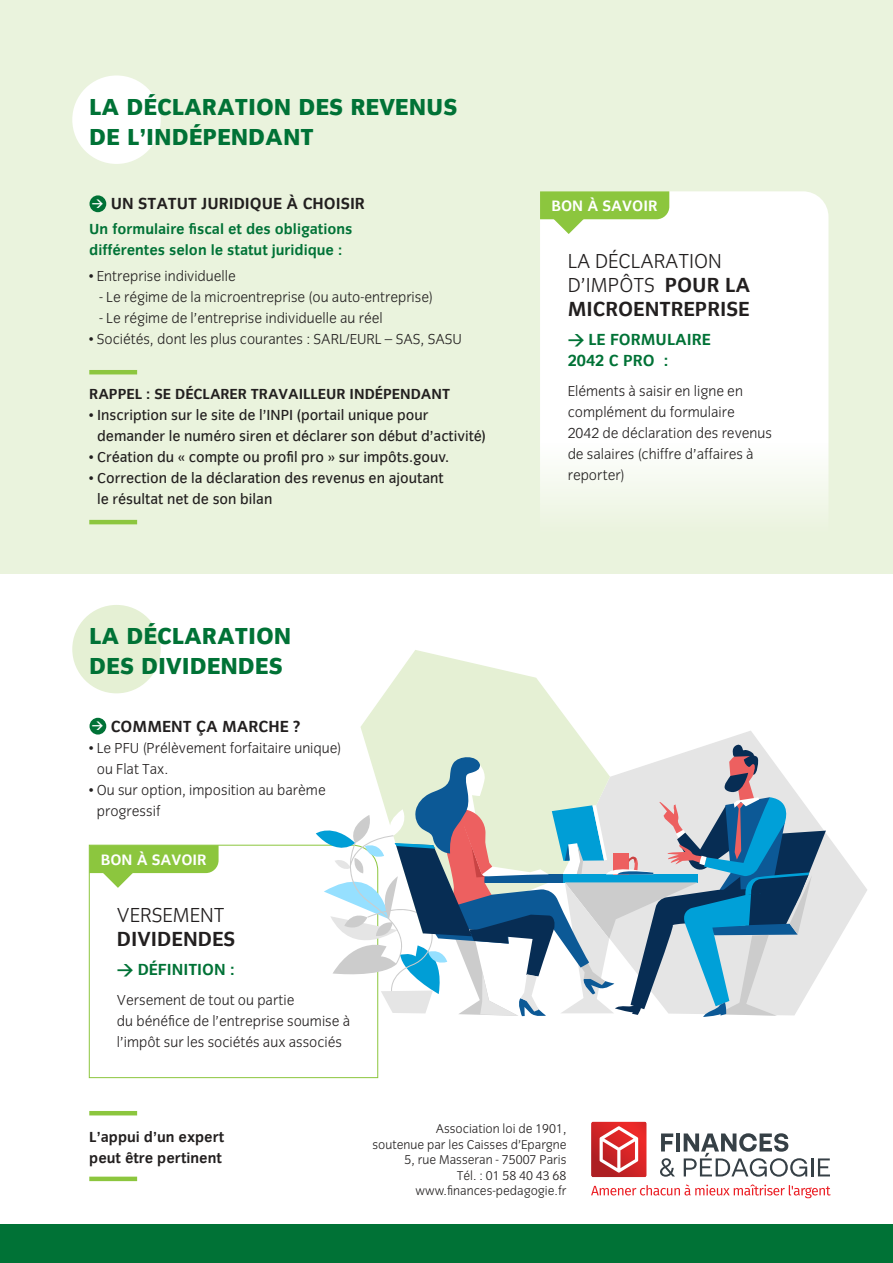
<style>
.page{position:relative;width:893px;height:1263px;background:#fff}
.page>*{position:absolute;margin:0;border:0;box-sizing:border-box;transform-origin:0 0}
.t1{font:24px/30px "Congress Sans Ex Bold Std";color:#007236}
.t2{font:21px/24px "Congress Sans Light Std";color:#221f1f}
.t3{font:700 21px "Congress Sans Std";color:#221f1f}
.t4{font:700 16.5px "Congress Sans Std";color:#221f1f}
.t5{font:700 16.5px/21px "Congress Sans Std";color:#007236}
.t6{font:700 15.6px "Congress Sans Std";color:#fff}
.t7{font:15px/21px "Congress Sans Light Std";color:#221f1f}
.t8{font:15px/21px "Congress Sans Std";color:#221f1f}
.t9{font:700 15px/21px "Congress Sans Std";color:#221f1f}
.t10{font:700 15px/21px "Congress Sans Std";color:#007236}
.t11{font:13.2px/15.5px "Congress Sans Light Std";color:#221f1f;text-align:right}
.s1{font-family:"DIN";font-size:11.4px;color:#fff}
.s2{font-family:"DIN"}
.s3{font-family:"Congress Sans Std";font-weight:700}
</style>
<div class="page">
<svg style="left:591px;top:1184px;width:240px;height:14px"></svg>
<svg style="left:661px;top:1133px;width:12px;height:18px"></svg>
<hr style="left:676px;top:1133px;width:4px;height:18px;background:#364046">
<svg style="left:660px;top:1158px;width:15px;height:19px"></svg>
<svg style="left:684px;top:1133px;width:146px;height:44px"></svg>
<img style="left:591px;top:1121px;width:56px;height:56px">
<svg style="left:600px;top:1126px;width:38px;height:46px"></svg>
<div style="left:0;top:0;width:893px;height:573px;background:#eaf3dd"></div>
<div style="left:0;top:1225px;width:893px;height:38px;background:#007236"></div>
<div style="left:90px;top:195px;width:16px;height:17px;background:#007236;border-radius:50%"></div>
<hr style="left:89px;top:370px;width:48px;height:4px;background:#8cc63e">
<hr style="left:89px;top:520px;width:48px;height:4px;background:#8cc63e">
<div style="left:72px;top:605px;width:89px;height:88px;background:#e5f0d4;border-radius:50%"></div>
<div style="left:90px;top:718px;width:16px;height:16px;background:#007236;border-radius:50%"></div>
<hr style="left:89px;top:1111px;width:48px;height:4px;background:#8cc63e">
<svg style="left:89px;top:844px;width:289px;height:234px"></svg>
<svg style="left:89px;top:845px;width:130px;height:43px"></svg>
<div style="left:89px;top:1176px;width:48px;height:5px;background:#8cc63e"></div>
<div style="left:72px;top:75px;width:89px;height:89px;background:#fff;border-radius:50%"></div>
<svg style="left:540px;top:191px;width:288px;height:314px;background:#fdfdfc"></svg>
<svg style="left:540px;top:191px;width:129px;height:43px;background:#b0d87b"></svg>
<svg style="left:711px;top:731px;width:156px;height:230px"></svg>
<svg style="left:360px;top:650px;width:226px;height:94px;fill:#e5f0d4"></svg>
<svg style="left:316px;top:744px;width:510px;height:274px"></svg>
<h1 class="t1" style="left:89px;top:91px;width:370px">LA DÉCLARATION DES REVENUS<br>DE L’INDÉPENDANT</h1>
<p class="t4" style="left:92px;top:195px;width:275px"><span class="s1">&gt;</span> UN STATUT JURIDIQUE À CHOISIR</p>
<p class="t10" style="left:89px;top:219px;width:265px">Un formulaire 昀椀scal et des obligations différentes selon le statut juridique :</p>
<p class="t7" style="left:89px;top:265px;width:148px">• Entreprise individuelle</p>
<p class="t7" style="left:99px;top:286px;width:336px">- Le régime de la microentreprise (ou auto-entreprise)</p>
<p class="t7" style="left:99px;top:307px;width:285px">- Le régime de l’entreprise individuelle au réel</p>
<p class="t7" style="left:89px;top:328px;width:374px">• Sociétés, dont les plus courantes : SARL/EURL – SAS, SASU</p>
<p class="t9" style="left:89px;top:384px;width:362px">RAPPEL : SE DÉCLARER TRAVAILLEUR INDÉPENDANT</p>
<p class="t8" style="left:97px;top:406px;width:390px;text-indent:-8px">• Inscription sur le site de l’INPI (portail unique pour demander le numéro siren et déclarer son début d’activité)</p>
<p class="t8" style="left:89px;top:447px;width:361px">• Création du « compte ou pro昀椀l pro » sur impôts.gouv.</p>
<p class="t8" style="left:97px;top:469px;width:348px;text-indent:-8px">• Correction de la déclaration des revenus en ajoutant le résultat net de son bilan</p>
<h1 class="t1" style="left:89px;top:621px;width:204px">LA DÉCLARATION<br>DES DIVIDENDES</h1>
<p class="t4" style="left:92px;top:717px;width:210px"><span class="s1">&gt;</span> COMMENT ÇA MARCHE ?</p>
<p class="t7" style="left:97px;top:737px;width:246px;text-indent:-8px">• Le PFU (Prélèvement forfaitaire unique) ou Flat Tax.</p>
<p class="t7" style="left:97px;top:779px;width:230px;text-indent:-8px">• Ou sur option, imposition au barème progressif</p>
<p class="t6" style="left:101px;top:851px;width:107px">BON À SAVOIR</p>
<h2 class="t2" style="left:117px;top:903px;width:109px">VERSEMENT</h2>
<h2 class="t3" style="left:117px;top:927px;width:120px">DIVIDENDES</h2>
<p class="t5" style="left:117px;top:959px;width:119px"><span class="s2">&gt;</span> DÉFINITION :</p>
<p class="t7" style="left:117px;top:989px;width:235px">Versement de tout ou partie<br>du bénéfice de l’entreprise soumise à l’impôt sur les sociétés aux associés</p>
<p class="t6" style="left:551px;top:198px;width:107px">BON À SAVOIR</p>
<h2 class="t2" style="left:568px;top:249px;width:184px">LA DÉCLARATION<br>D’IMPÔTS <span class="s3">POUR LA</span></h2>
<h2 class="t3" style="left:568px;top:298px;width:183px">MICROENTREPRISE</h2>
<p class="t5" style="left:568px;top:330px;width:144px"><span class="s2">&gt;</span> LE FORMULAIRE<br>2042 C PRO :</p>
<p class="t7" style="left:568px;top:381px;width:206px">Eléments à saisir en ligne en complément du formulaire<br>2042 de déclaration des revenus de salaires (chiffre d’affaires à reporter)</p>
<p class="t9" style="left:89px;top:1126px;width:136px">L’appui d’un expert peut être pertinent</p>
<p class="t11" style="left:372px;top:1121px;width:195px">Association loi de 1901,<br>soutenue par les Caisses d’Epargne<br>5, rue Masseran - 75007 Paris<br>Tél. : 01 58 40 43 68 www.finances-pedagogie.fr</p>
</div>
